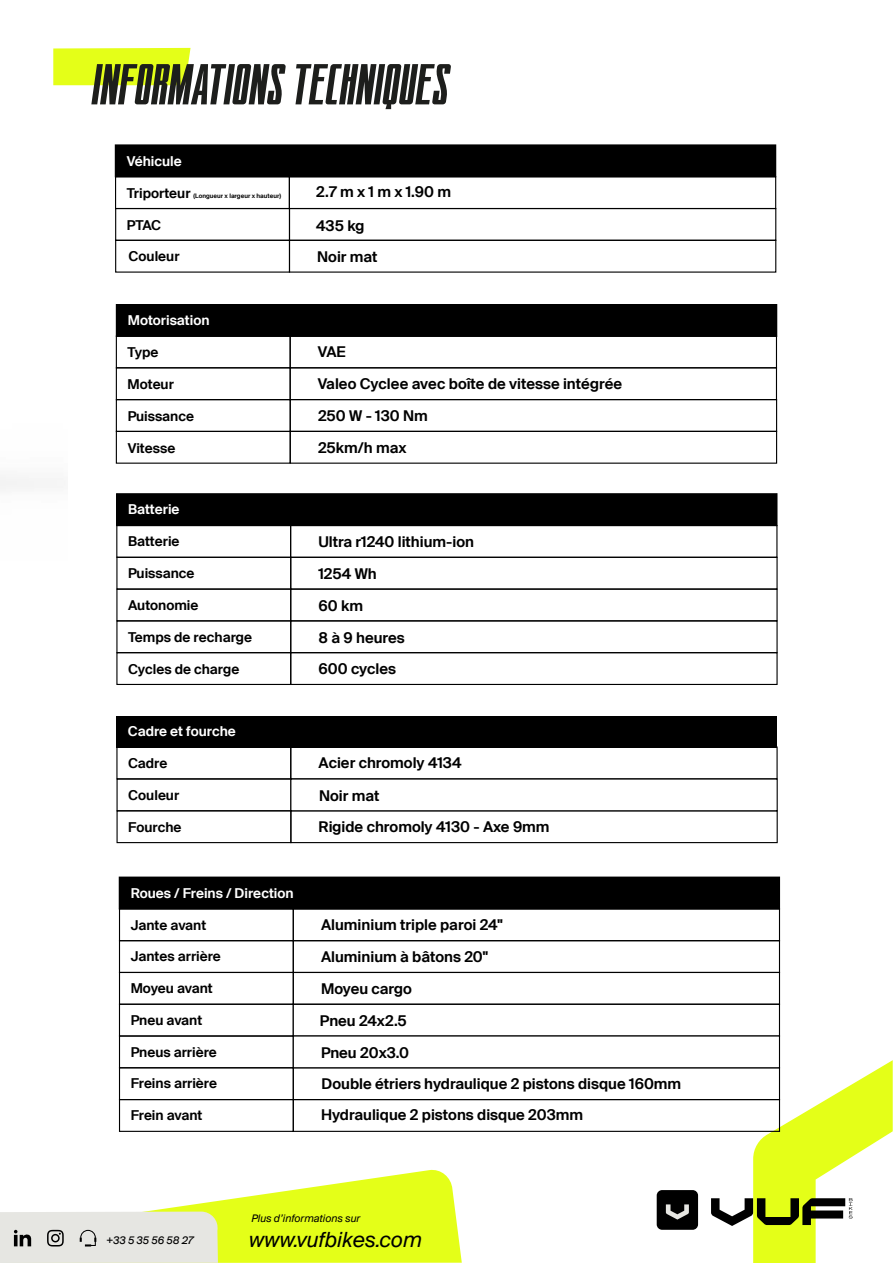
<style>
.page{position:relative;width:893px;height:1263px;background:#fff}
.page>*{position:absolute;margin:0;border:0;box-sizing:border-box;transform-origin:0 0}
.t1{font:italic 54px "WT Skrappa";letter-spacing:.035em;color:#1d1e1c}
.t2{font:italic 21px "Suisse Intl";color:#000}
.t3{font:600 14.85px "Suisse Intl";color:#000}
.t4{font:600 13.65px "Suisse Intl";color:#000}
.t5{font:600 13.65px "Suisse Intl";color:#fff}
.t6{font:italic 10.5px "Suisse Intl";color:#000}
.t7{font:600 6.15px "Suisse Intl";color:#000}
.s1{font-size:13.65px}
</style>
<div class="page">
<div style="left:290px;top:810px;width:488px;height:33px;background:#fff;border:1px solid #000"></div>
<div style="left:68px;top:48px;width:123px;height:37px;background:#e4ff18"></div>
<div style="left:115px;top:145px;width:661px;height:32px;background:#000"></div>
<div style="left:115px;top:176px;width:175px;height:33px;border:1px solid #000"></div>
<div style="left:289px;top:176px;width:487px;height:33px;border:1px solid #000"></div>
<div style="left:115px;top:208px;width:175px;height:33px;border:1px solid #000"></div>
<div style="left:289px;top:208px;width:487px;height:33px;border:1px solid #000"></div>
<div style="left:116px;top:304px;width:661px;height:33px;border:1px solid #000"></div>
<div style="left:116px;top:305px;width:661px;height:31px;background:#000"></div>
<div style="left:290px;top:399px;width:487px;height:33px;border:1px solid #000"></div>
<div style="left:290px;top:431px;width:487px;height:33px;border:1px solid #000"></div>
<div style="left:115px;top:240px;width:175px;height:33px;border:1px solid #000"></div>
<div style="left:289px;top:240px;width:487px;height:33px;border:1px solid #000"></div>
<div style="left:116px;top:335px;width:175px;height:33px;border:1px solid #000"></div>
<div style="left:290px;top:335px;width:487px;height:33px;border:1px solid #000"></div>
<div style="left:116px;top:493px;width:661px;height:33px;border:1px solid #000"></div>
<div style="left:117px;top:494px;width:660px;height:31px;background:#000"></div>
<div style="left:116px;top:525px;width:175px;height:33px;border:1px solid #000"></div>
<div style="left:290px;top:525px;width:487px;height:33px;border:1px solid #000"></div>
<div style="left:116px;top:557px;width:175px;height:33px;border:1px solid #000"></div>
<div style="left:290px;top:557px;width:488px;height:33px;border:1px solid #000"></div>
<div style="left:116px;top:588px;width:175px;height:33px;border:1px solid #000"></div>
<div style="left:290px;top:588px;width:488px;height:33px;border:1px solid #000"></div>
<div style="left:116px;top:620px;width:175px;height:33px;border:1px solid #000"></div>
<div style="left:290px;top:620px;width:488px;height:33px;border:1px solid #000"></div>
<div style="left:116px;top:652px;width:175px;height:33px;border:1px solid #000"></div>
<div style="left:290px;top:652px;width:488px;height:33px;border:1px solid #000"></div>
<div style="left:116px;top:746px;width:175px;height:33px;border:1px solid #000"></div>
<div style="left:290px;top:746px;width:488px;height:33px;border:1px solid #000"></div>
<div style="left:116px;top:778px;width:175px;height:33px;border:1px solid #000"></div>
<div style="left:290px;top:778px;width:488px;height:33px;background:#fff;border:1px solid #000"></div>
<div style="left:117px;top:810px;width:174px;height:33px;border:1px solid #000"></div>
<div style="left:657px;top:1190px;width:41px;height:40px;background:#000;border-radius:5px"></div>
<svg style="left:666px;top:1204px;width:23px;height:15px"></svg>
<svg style="left:0;top:1169px;width:462px;height:94px"></svg>
<div style="left:116px;top:716px;width:661px;height:31px;background:#000"></div>
<svg style="left:711px;top:1060px;width:182px;height:203px"></svg>
<div style="left:119px;top:877px;width:660px;height:32px;background:#000"></div>
<div style="left:119px;top:908px;width:175px;height:33px;border:1px solid #000"></div>
<div style="left:293px;top:908px;width:487px;height:33px;border:1px solid #000"></div>
<div style="left:119px;top:1099px;width:175px;height:33px;border:1px solid #000"></div>
<div style="left:293px;top:1099px;width:487px;height:33px;border:1px solid #000"></div>
<div style="left:119px;top:940px;width:175px;height:33px;border:1px solid #000"></div>
<div style="left:293px;top:940px;width:487px;height:33px;border:1px solid #000"></div>
<div style="left:119px;top:1035px;width:175px;height:33px;border:1px solid #000"></div>
<div style="left:293px;top:1035px;width:487px;height:33px;background:#fff;border:1px solid #000"></div>
<div style="left:119px;top:972px;width:175px;height:33px;border:1px solid #000"></div>
<div style="left:293px;top:972px;width:487px;height:33px;border:1px solid #000"></div>
<div style="left:116px;top:399px;width:175px;height:33px;border:1px solid #000"></div>
<img style="left:0;top:48px;width:68px;height:441px">
<h1 class="t1" style="left:91px;top:57px;width:357px">INFORMATIONS TECHNIQUES</h1>
<p class="t5" style="left:127px;top:153px;width:57px">Véhicule</p>
<p class="t7" style="left:127px;top:192px;width:156px"><span class="s1">Triporteur</span> (Longueur x largeur x hauteur)</p>
<p class="t3" style="left:316px;top:184px;width:136px">2.7 m x 1 m x 1.90 m</p>
<p class="t4" style="left:127px;top:217px;width:36px">PTAC</p>
<p class="t3" style="left:316px;top:217px;width:50px">435 kg</p>
<p class="t4" style="left:129px;top:248px;width:52px">Couleur</p>
<p class="t3" style="left:317px;top:249px;width:62px">Noir mat</p>
<p class="t5" style="left:128px;top:312px;width:83px">Motorisation</p>
<p class="t4" style="left:128px;top:344px;width:33px">Type</p>
<p class="t3" style="left:318px;top:343px;width:29px">VAE</p>
<p class="t4" style="left:128px;top:376px;width:48px">Moteur</p>
<p class="t3" style="left:318px;top:375px;width:306px">Valeo Cyclee avec boîte de vitesse intégrée</p>
<p class="t4" style="left:128px;top:408px;width:68px">Puissance</p>
<p class="t3" style="left:318px;top:407px;width:111px">250 W - 130 Nm</p>
<p class="t4" style="left:128px;top:440px;width:49px">Vitesse</p>
<p class="t3" style="left:318px;top:439px;width:90px">25km/h max</p>
<p class="t5" style="left:128px;top:502px;width:53px">Batterie</p>
<p class="t4" style="left:128px;top:534px;width:53px">Batterie</p>
<p class="t3" style="left:318px;top:533px;width:157px">Ultra r1240 lithium-ion</p>
<p class="t4" style="left:128px;top:566px;width:68px">Puissance</p>
<p class="t3" style="left:318px;top:565px;width:60px">1254 Wh</p>
<p class="t4" style="left:128px;top:598px;width:72px">Autonomie</p>
<p class="t3" style="left:318px;top:597px;width:46px">60 km</p>
<p class="t4" style="left:128px;top:629px;width:125px">Temps de recharge</p>
<p class="t3" style="left:318px;top:629px;width:88px">8 à 9 heures</p>
<p class="t4" style="left:128px;top:661px;width:113px">Cycles de charge</p>
<p class="t3" style="left:318px;top:660px;width:79px">600 cycles</p>
<p class="t5" style="left:128px;top:724px;width:109px">Cadre et fourche</p>
<p class="t4" style="left:128px;top:755px;width:41px">Cadre</p>
<p class="t3" style="left:318px;top:754px;width:145px">Acier chromoly 4134</p>
<p class="t4" style="left:128px;top:787px;width:52px">Couleur</p>
<p class="t4" style="left:128px;top:819px;width:55px">Fourche</p>
<p class="t3" style="left:319px;top:818px;width:232px">Rigide chromoly 4130 - Axe 9mm</p>
<p class="t3" style="left:319px;top:787px;width:62px">Noir mat</p>
<p class="t5" style="left:131px;top:885px;width:164px">Roues / Freins / Direction</p>
<p class="t4" style="left:131px;top:917px;width:77px">Jante avant</p>
<p class="t3" style="left:321px;top:916px;width:183px">Aluminium triple paroi 24''</p>
<p class="t4" style="left:131px;top:949px;width:92px">Jantes arrière</p>
<p class="t3" style="left:321px;top:948px;width:168px">Aluminium à bâtons 20''</p>
<p class="t4" style="left:131px;top:980px;width:84px">Moyeu avant</p>
<p class="t3" style="left:321px;top:980px;width:92px">Moyeu cargo</p>
<p class="t4" style="left:131px;top:1012px;width:73px">Pneu avant</p>
<p class="t4" style="left:131px;top:1044px;width:88px">Pneus arrière</p>
<p class="t3" style="left:321px;top:1044px;width:89px">Pneu 20x3.0</p>
<p class="t3" style="left:320px;top:1012px;width:88px">Pneu 24x2.5</p>
<p class="t4" style="left:131px;top:1075px;width:88px">Freins arrière</p>
<p class="t4" style="left:131px;top:1108px;width:73px">Frein avant</p>
<p class="t3" style="left:322px;top:1075px;width:361px">Double étriers hydraulique 2 pistons disque 160mm</p>
<p class="t3" style="left:321px;top:1106px;width:264px">Hydraulique 2 pistons disque 203mm</p>
<p class="t6" style="left:106px;top:1234px;width:89px">+33 5 35 56 58 27</p>
<p class="t6" style="left:251px;top:1212px;width:111px">Plus d’informations sur</p>
<h2 class="t2" style="left:249px;top:1227px;width:174px">www.vufbikes.com</h2>
</div>
